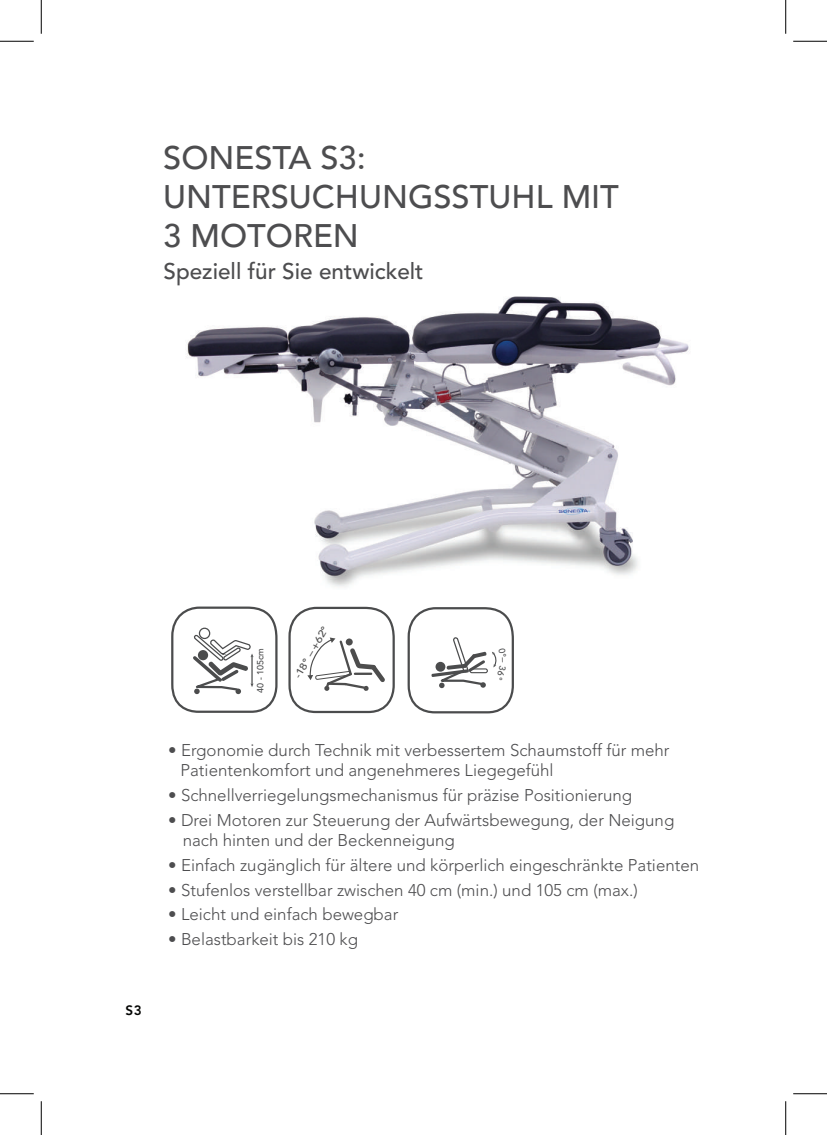
<style>
.page{position:relative;width:827px;height:1135px;background:#fff}
.page>*{position:absolute;margin:0;border:0;box-sizing:border-box;transform-origin:0 0}
.t1{font:500 32.62px/39.1px "Avenir";color:#4d4d4f}
.t2{font:500 22.5px "Avenir LT Std";color:#4d4d4f}
.t3{font:300 16.88px/20.2px "Avenir LT Std";color:#4d4d4f}
.t4{font:800 13.5px "Avenir LT Std";color:#040503}
.t5{font:500 10px "Avenir LT65";color:#4d4d4d;scale:1.15 1}
.t6{font:500 9px "Avenir LT Std";color:#4b4c4d}
.s1{font-style:italic}
</style>
<div class="page">
<img style="left:186px;top:296px;width:503px;height:291px">
<svg style="left:171px;top:606px;width:107px;height:107px"></svg>
<hr style="left:0;top:41px;width:34px;height:1px;background:#000">
<hr style="left:793px;top:41px;width:34px;height:1px;background:#000">
<hr style="left:0;top:1093px;width:34px;height:1px;background:#000">
<hr style="left:793px;top:1093px;width:34px;height:1px;background:#000">
<hr style="left:41px;top:0;width:1px;height:34px;background:#000">
<hr style="left:41px;top:1101px;width:1px;height:34px;background:#000">
<hr style="left:785px;top:0;width:1px;height:34px;background:#000">
<hr style="left:785px;top:1101px;width:1px;height:34px;background:#000">
<svg style="left:288px;top:606px;width:107px;height:108px"></svg>
<svg style="left:407px;top:607px;width:107px;height:107px"></svg>
<h1 class="t1" style="left:163px;top:136px;width:457px">SONESTA S3:<br>UNTERSUCHUNGSSTUHL MIT<br>3 MOTOREN</h1>
<h2 class="t2" style="left:163px;top:258px;width:261px">Speziell für Sie entwickelt</h2>
<h2 class="t2" style="left:232px;top:260px;width:261px">Speziell für Sie entwickelt</h2>
<p class="t4" style="left:125px;top:1002px;width:18px">S3</p>
<p class="t6" style="left:255px;top:693px;width:46px;rotate:-90deg">40 - 105cm</p>
<p class="t5" style="left:292px;top:675px;width:52px;rotate:-60deg">-18° <span class="s1">–</span> +62°</p>
<p class="t3" style="left:180px;top:740px;width:490px;text-indent:-12px">• Ergonomie durch Technik mit verbessertem Schaumstoff für mehr<br>Patientenkomfort und angenehmeres Liegegefühl</p>
<p class="t3" style="left:168px;top:785px;width:465px">• Schnellverriegelungsmechanismus für präzise Positionierung</p>
<p class="t3" style="left:183px;top:810px;width:493px;text-indent:-15px">• Drei Motoren zur Steuerung der Aufwärtsbewegung, der Neigung nach hinten und der Beckenneigung</p>
<p class="t3" style="left:168px;top:855px;width:532px">• Einfach zugänglich für ältere und körperlich eingeschränkte Patienten</p>
<p class="t3" style="left:168px;top:880px;width:471px">• Stufenlos verstellbar zwischen 40 cm (min.) und 105 cm (max.)</p>
<p class="t3" style="left:168px;top:904px;width:232px">• Leicht und einfach bewegbar</p>
<p class="t3" style="left:168px;top:929px;width:191px">• Belastbarkeit bis 210 kg</p>
</div>
